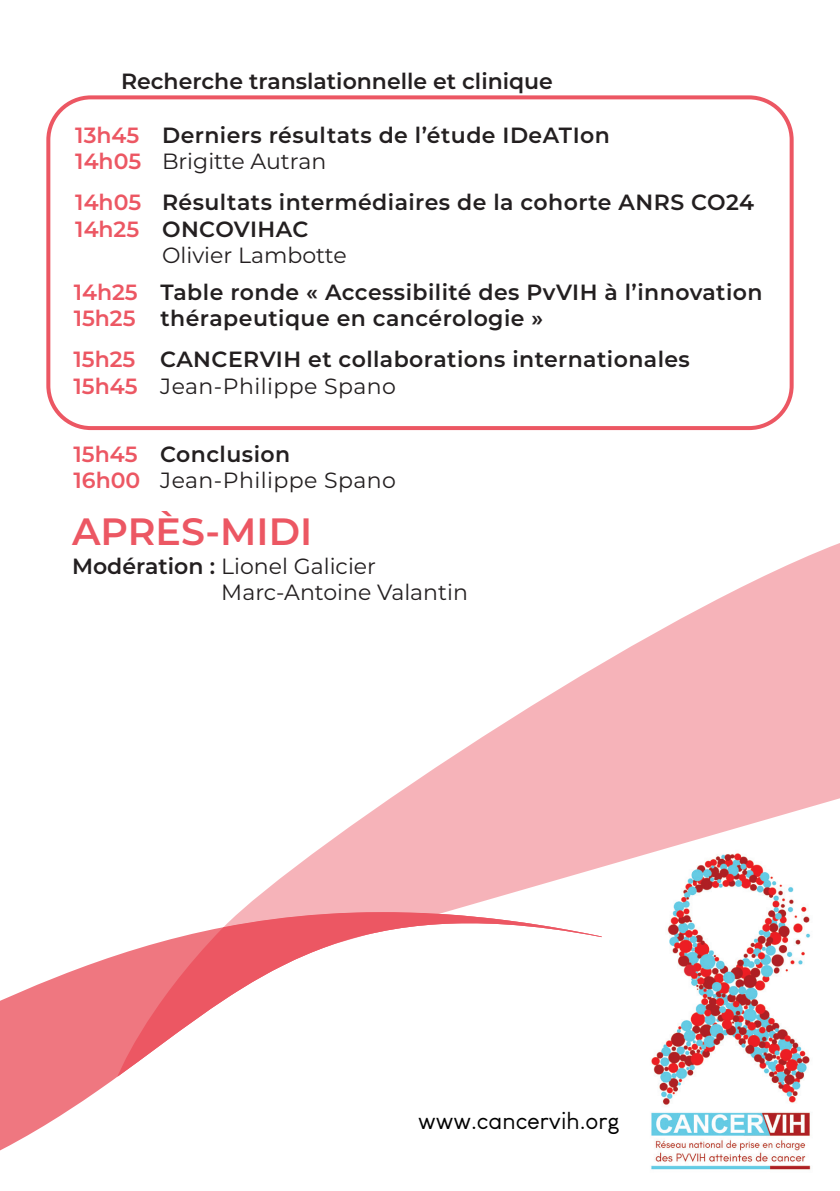
<style>
.page{position:relative;width:840px;height:1191px;background:#fff}
.page>*{position:absolute;margin:0;border:0;box-sizing:border-box;transform-origin:0 0}
.t1{font:600 38px "Montserrat";color:#ec5763}
.t2{font:24px "Louis George Cafe";color:#000001}
.t3{font:600 22px/26.4px "Montserrat";letter-spacing:.02em;color:#231f20}
.t4{font:22px/26.4px "Montserrat";color:#231f20}
.t5{font:600 22px/26.4px "Montserrat";color:#ec5763}
.t6{font:22px "Montserrat";letter-spacing:.02em;color:#231f20}
.t7{font:600 22px "Montserrat";color:#231f20}
.s1{font-weight:600}
</style>
<div class="page">
<div style="left:46px;top:95px;width:747px;height:335px;border:4px solid #ec5763;border-radius:43px"></div>
<img style="left:651px;top:1076px;width:160px;height:94px">
<svg style="left:0;top:955px;width:119px;height:196px;fill:#ef7780"></svg>
<svg style="left:243px;top:543px;width:596px;height:533px"></svg>
<svg style="left:117px;top:909px;width:484px;height:167px"></svg>
<p class="t7" style="left:121px;top:65px;width:433px">Recherche translationnelle et clinique</p>
<p class="t3" style="left:162px;top:121px;width:449px">Derniers résultats de l’étude IDeATIon</p>
<p class="t4" style="left:162px;top:147px;width:166px">Brigitte Autran</p>
<p class="t5" style="left:75px;top:121px;width:68px">13h45<br>14h05</p>
<p class="t5" style="left:75px;top:188px;width:68px">14h05<br>14h25</p>
<p class="t5" style="left:74px;top:277px;width:65px">14h25<br>15h25</p>
<p class="t5" style="left:73px;top:345px;width:66px">15h25<br>15h45</p>
<p class="t3" style="left:162px;top:188px;width:593px">Résultats intermédiaires de la cohorte ANRS CO24<br>ONCOVIHAC</p>
<p class="t4" style="left:162px;top:241px;width:186px">Olivier Lambotte</p>
<p class="t3" style="left:160px;top:277px;width:603px">Table ronde « Accessibilité des PvVIH à l’innovation thérapeutique en cancérologie »</p>
<p class="t3" style="left:160px;top:345px;width:531px">CANCERVIH et collaborations internationales</p>
<p class="t6" style="left:160px;top:370px;width:237px">Jean-Philippe Spano</p>
<p class="t3" style="left:160px;top:440px;width:131px">Conclusion</p>
<p class="t6" style="left:160px;top:465px;width:237px">Jean-Philippe Spano</p>
<p class="t5" style="left:73px;top:440px;width:68px">15h45<br>16h00</p>
<h1 class="t1" style="left:72px;top:504px;width:241px">APRÈS-MIDI</h1>
<p class="t4" style="left:221px;top:552px;width:248px;text-indent:-149px"><span class="s1">Modération :</span> Lionel Galicier<br>Marc-Antoine Valantin</p>
<p class="t2" style="left:418px;top:1106px;width:204px">www.cancervih.org</p>
</div>
